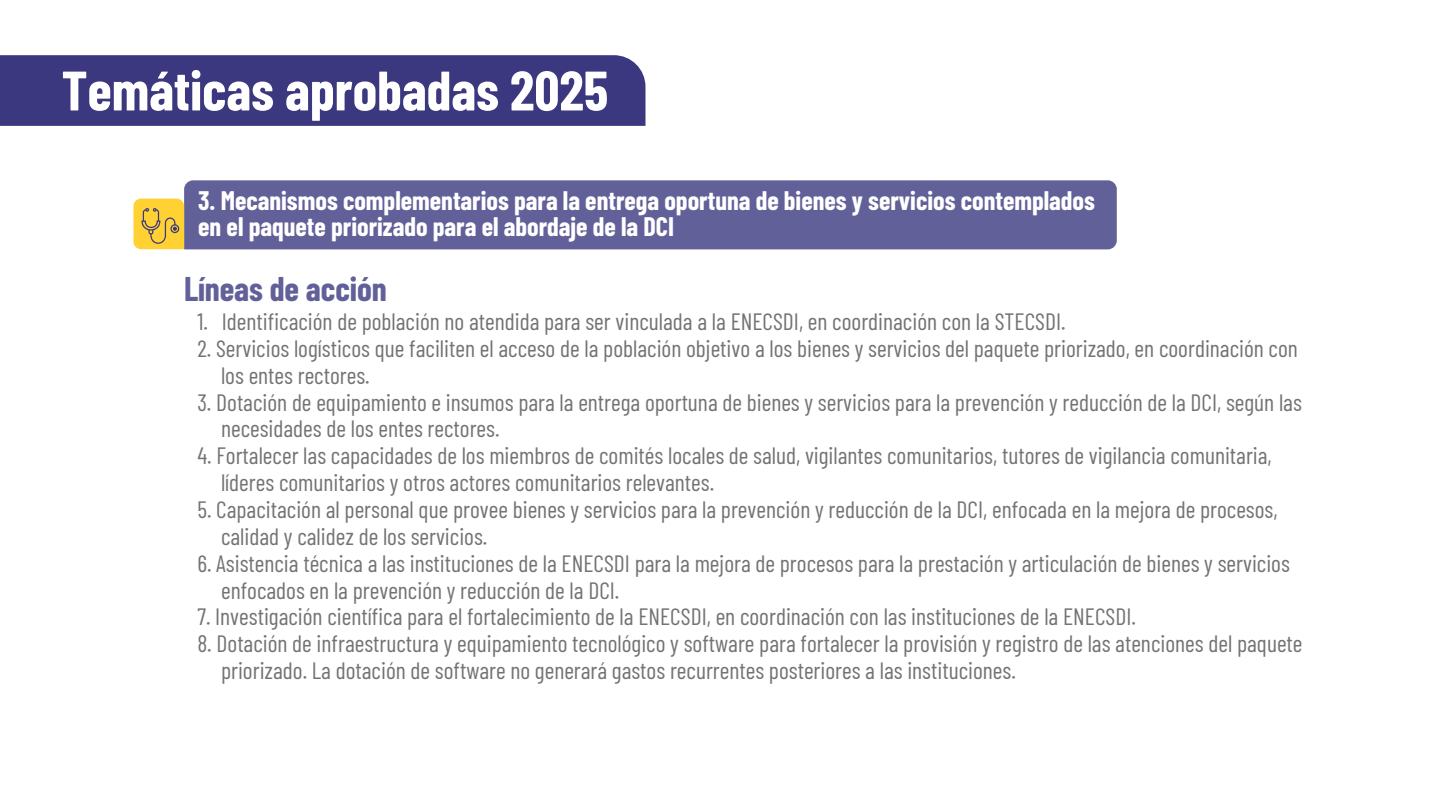
<style>
.page{position:relative;width:1440px;height:810px;background:#fff}
.page>*{position:absolute;margin:0;border:0;box-sizing:border-box;transform-origin:0 0}
.t1{font:700 55.5px "Barlow Condensed";color:#fff}
.t2{font:700 33.45px "Barlow Condensed";color:#626099}
.t3{font:700 26.17px/26.2px "Barlow Condensed";color:#fff}
.t4{font:23.62px/26.8px "Barlow Condensed";color:#737373}
</style>
<div class="page">
<div style="left:0;top:55px;width:645px;height:71px;background:#3b387f"></div>
<div style="left:184px;top:180px;width:933px;height:69px;background:#626099"></div>
<svg style="left:134px;top:199px;width:50px;height:50px;background:#ecc23c"></svg>
<h1 class="t1" style="left:62px;top:51px;width:548px">Temáticas aprobadas 2025</h1>
<p class="t3" style="left:198px;top:186px;width:898px">3. Mecanismos complementarios para la entrega oportuna de bienes y servicios contemplados en el paquete priorizado para el abordaje de la DCI</p>
<h2 class="t2" style="left:184px;top:265px;width:204px">Líneas de acción</h2>
<p class="t4" style="left:197px;top:306px;width:870px">1. Identificación de población no atendida para ser vinculada a la ENECSDI, en coordinación con la STECSDI.</p>
<p class="t4" style="left:221px;top:333px;width:1078px;text-indent:-24px">2. Servicios logísticos que faciliten el acceso de la población objetivo a los bienes y servicios del paquete priorizado, en coordinación con los entes rectores.</p>
<p class="t4" style="left:221px;top:387px;width:1082px;text-indent:-24px">3. Dotación de equipamiento e insumos para la entrega oportuna de bienes y servicios para la prevención y reducción de la DCI, según las necesidades de los entes rectores.</p>
<p class="t4" style="left:221px;top:441px;width:1052px;text-indent:-24px">4. Fortalecer las capacidades de los miembros de comités locales de salud, vigilantes comunitarios, tutores de vigilancia comunitaria, líderes comunitarios y otros actores comunitarios relevantes.</p>
<p class="t4" style="left:221px;top:494px;width:1058px;text-indent:-24px">5. Capacitación al personal que provee bienes y servicios para la prevención y reducción de la DCI, enfocada en la mejora de procesos, calidad y calidez de los servicios.</p>
<p class="t4" style="left:221px;top:548px;width:1070px;text-indent:-24px">6. Asistencia técnica a las instituciones de la ENECSDI para la mejora de procesos para la prestación y articulación de bienes y servicios enfocados en la prevención y reducción de la DCI.</p>
<p class="t4" style="left:197px;top:602px;width:940px">7. Investigación científica para el fortalecimiento de la ENECSDI, en coordinación con las instituciones de la ENECSDI.</p>
<p class="t4" style="left:221px;top:629px;width:1083px;text-indent:-24px">8. Dotación de infraestructura y equipamiento tecnológico y software para fortalecer la provisión y registro de las atenciones del paquete priorizado. La dotación de software no generará gastos recurrentes posteriores a las instituciones.</p>
</div>
